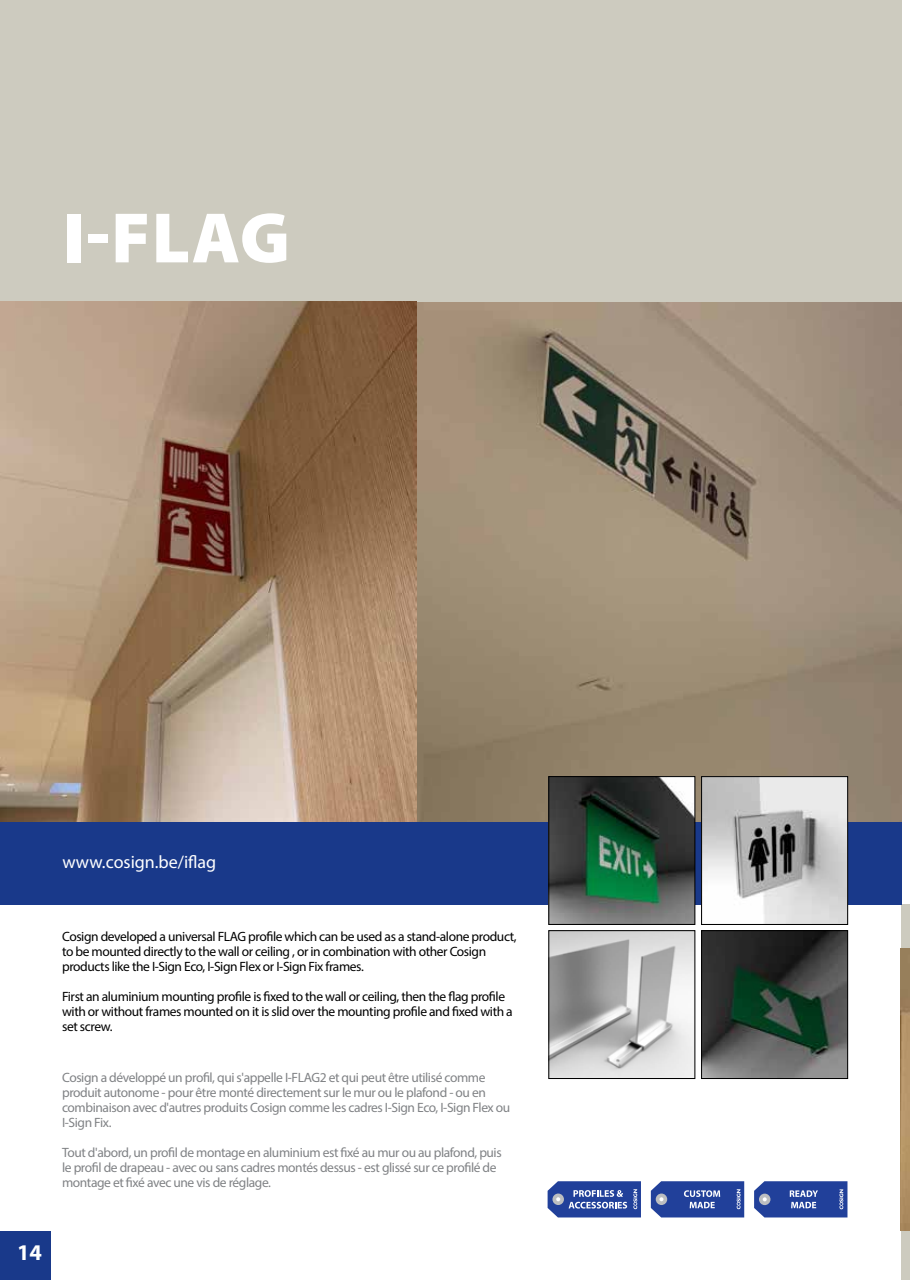
<style>
.page{position:relative;width:910px;height:1280px;background:#fff}
.page>*{position:absolute;margin:0;border:0;box-sizing:border-box;transform-origin:0 0}
.t1{font:900 72px "Myriad Pro";color:#fff}
.t2{font:700 22.5px "Myriad Pro";color:#fff}
.t3{font:18px "Myriad Pro";color:#fff}
.t4{font:13.5px/15px "Myriad Pro";letter-spacing:-.03em;color:#808285}
.t5{font:13.5px/15px "Myriad Pro";letter-spacing:-.03em;color:#000}
</style>
<div class="page">
<div style="left:901px;top:904px;width:9px;height:376px;background:#cdcbbf"></div>
<div style="left:0;top:0;width:901px;height:826px;background:#cdcbbf"></div>
<img style="left:417px;top:302px;width:484px;height:520px">
<img style="left:0;top:301px;width:417px;height:521px">
<div style="left:0;top:822px;width:901px;height:82px;background:#19398a"></div>
<img style="left:550px;top:778px;width:143px;height:145px">
<div style="left:548px;top:776px;width:147px;height:149px;border:1px solid #000"></div>
<img style="left:703px;top:778px;width:143px;height:145px">
<div style="left:701px;top:776px;width:147px;height:149px;border:1px solid #000"></div>
<img style="left:550px;top:932px;width:143px;height:145px">
<div style="left:548px;top:930px;width:147px;height:149px;border:1px solid #000"></div>
<img style="left:703px;top:932px;width:143px;height:145px">
<div style="left:701px;top:930px;width:147px;height:149px;border:1px solid #000"></div>
<div style="left:0;top:1231px;width:51px;height:49px;background:#19398a"></div>
<svg style="left:754px;top:1181px;width:93px;height:36px;background:#3c57a5"></svg>
<svg style="left:651px;top:1181px;width:93px;height:36px;background:#3d58a6"></svg>
<svg style="left:548px;top:1181px;width:93px;height:36px;background:#4861aa"></svg>
<img style="left:901px;top:948px;width:9px;height:282px">
<h1 class="t1" style="left:63px;top:190px;width:229px">I-FLAG</h1>
<h3 class="t3" style="left:63px;top:850px;width:155px">www.cosign.be/iflag</h3>
<p class="t5" style="left:62px;top:929px;width:456px">Cosign developed a universal FLAG profile which can be used as a stand-alone product, to be mounted directly to the wall or ceiling , or in combination with other Cosign products like the I-Sign Eco, I-Sign Flex or I-Sign Fix frames.</p>
<p class="t5" style="left:62px;top:989px;width:452px">First an aluminium mounting profile is fixed to the wall or ceiling, then the flag profile with or without frames mounted on it is slid over the mounting profile and fixed with a set screw.</p>
<p class="t4" style="left:62px;top:1069px;width:450px">Cosign a développé un profil, qui s'appelle I-FLAG2 et qui peut être utilisé comme produit autonome - pour être monté directement sur le mur ou le plafond - ou en combinaison avec d'autres produits Cosign comme les cadres I-Sign Eco, I-Sign Flex ou I-Sign Fix.</p>
<p class="t4" style="left:62px;top:1144px;width:441px">Tout d'abord, un profil de montage en aluminium est fixé au mur ou au plafond, puis le profil de drapeau - avec ou sans cadres montés dessus - est glissé sur ce profilé de montage et fixé avec une vis de réglage.</p>
<h2 class="t2" style="left:17px;top:1237px;width:26px">14</h2>
</div>
